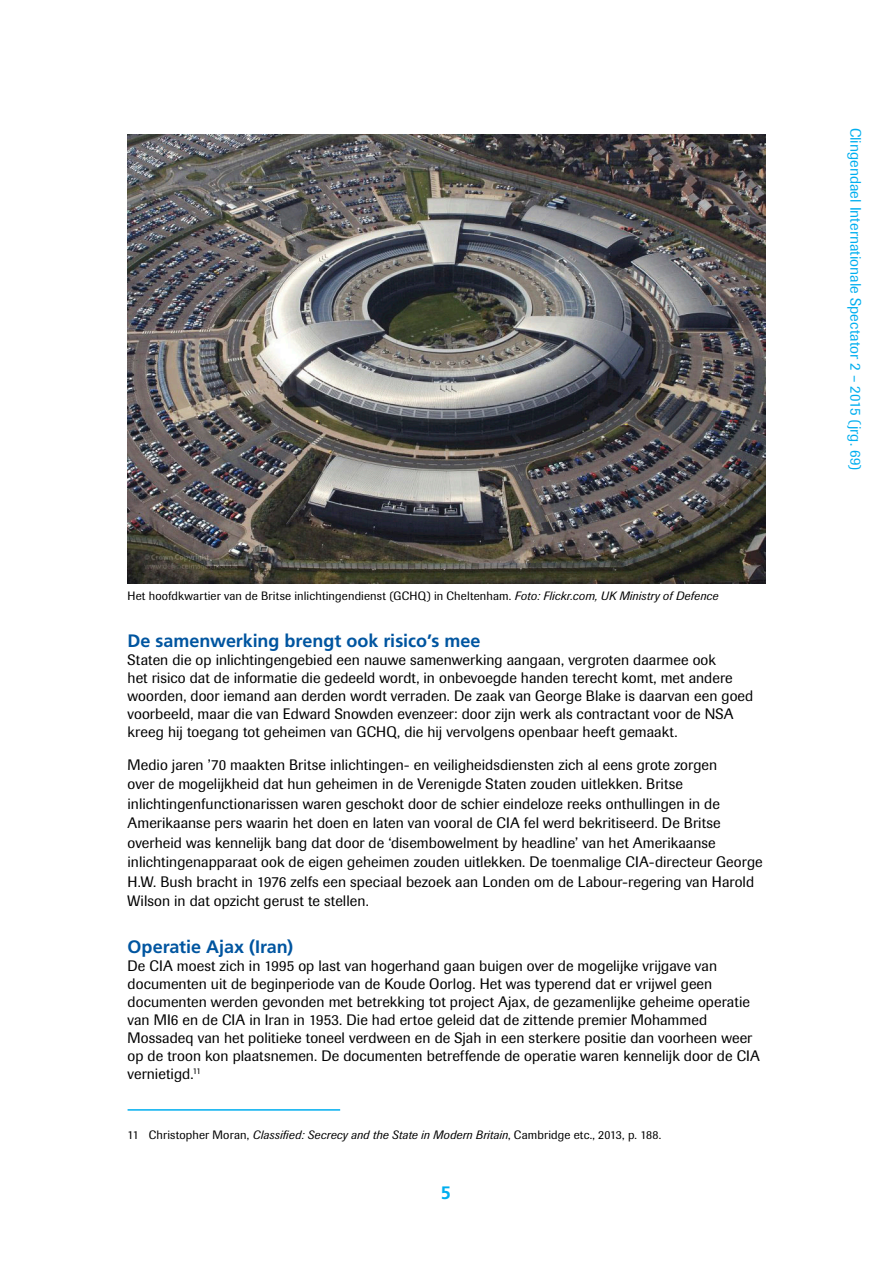
<style>
.page{position:relative;width:893px;height:1263px;background:#fff}
.page>*{position:absolute;margin:0;border:0;box-sizing:border-box;transform-origin:0 0}
.t1{font:700 18px "Frutiger LT Pro";color:#0055a0}
.t2{font:700 18px "Frutiger";color:#00aeef}
.P_H{font:15px/18px "Imago";letter-spacing:.005em;color:#000}
.P_first{font:15px/19.5px "Imago";letter-spacing:.005em;color:#000}
.t3{font:15px "Imago";letter-spacing:.005em;color:#00aeef}
.Caption_F{font:12px "Imago";letter-spacing:.015em;color:#000}
.Footnote{font:12px "Imago";letter-spacing:.01em;color:#000}
.s1{font-style:italic}
</style>
<div class="page">
<img style="left:128px;top:134px;width:637px;height:450px">
<hr style="left:128px;top:1109px;width:212px;height:2px;background:#00aeef">
<p class="Caption_F" style="left:128px;top:589px;width:592px">Het hoofdkwartier van de Britse inlichtingendienst (GCHQ) in Cheltenham. <span class="s1">Foto: Flickr.com, UK Ministry of Defence</span></p>
<h2 class="t1" style="left:128px;top:631px;width:355px">De samenwerking brengt ook risico’s mee</h2>
<p class="P_H" style="left:128px;top:651px;width:627px">Staten die op inlichtingengebied een nauwe samenwerking aangaan, vergroten daarmee ook<br>het risico dat de informatie die gedeeld wordt, in onbevoegde handen terecht komt, met andere woorden, door iemand aan derden wordt verraden. De zaak van George Blake is daarvan een goed voorbeeld, maar die van Edward Snowden evenzeer: door zijn werk als contractant voor de NSA kreeg hij toegang tot geheimen van GCHQ, die hij vervolgens openbaar heeft gemaakt.</p>
<p class="P_first" style="left:128px;top:755px;width:637px">Medio jaren ’70 maakten Britse inlichtingen- en veiligheidsdiensten zich al eens grote zorgen<br>over de mogelijkheid dat hun geheimen in de Verenigde Staten zouden uitlekken. Britse inlichtingenfunctionarissen waren geschokt door de schier eindeloze reeks onthullingen in de Amerikaanse pers waarin het doen en laten van vooral de CIA fel werd bekritiseerd. De Britse overheid was kennelijk bang dat door de ‘disembowelment by headline’ van het Amerikaanse inlichtingenapparaat ook de eigen geheimen zouden uitlekken. De toenmalige CIA-directeur George H.W. Bush bracht in 1976 zelfs een speciaal bezoek aan Londen om de Labour-regering van Harold Wilson in dat opzicht gerust te stellen.</p>
<h2 class="t1" style="left:128px;top:936px;width:167px">Operatie Ajax (Iran)</h2>
<p class="P_H" style="left:128px;top:957px;width:634px">De CIA moest zich in 1995 op last van hogerhand gaan buigen over de mogelijke vrijgave van documenten uit de beginperiode van de Koude Oorlog. Het was typerend dat er vrijwel geen documenten werden gevonden met betrekking tot project Ajax, de gezamenlijke geheime operatie van MI6 en de CIA in Iran in 1953. Die had ertoe geleid dat de zittende premier Mohammed Mossadeq van het politieke toneel verdween en de Sjah in een sterkere positie dan voorheen weer op de troon kon plaatsnemen. De documenten betreffende de operatie waren kennelijk door de CIA vernietigd.<sup>11</sup></p>
<p class="Footnote" style="left:128px;top:1128px;width:535px">11 Christopher Moran, <span class="s1">Classified: Secrecy and the State in Modern Britain</span>, Cambridge etc., 2013, p. 188.</p>
<p class="t2" style="left:441px;top:1182px;width:12px">5</p>
<p class="t3" style="left:864px;top:128px;width:344px;rotate:90deg">Clingendael Internationale Spectator 2 – 2015 (jrg. 69)</p>
</div>
